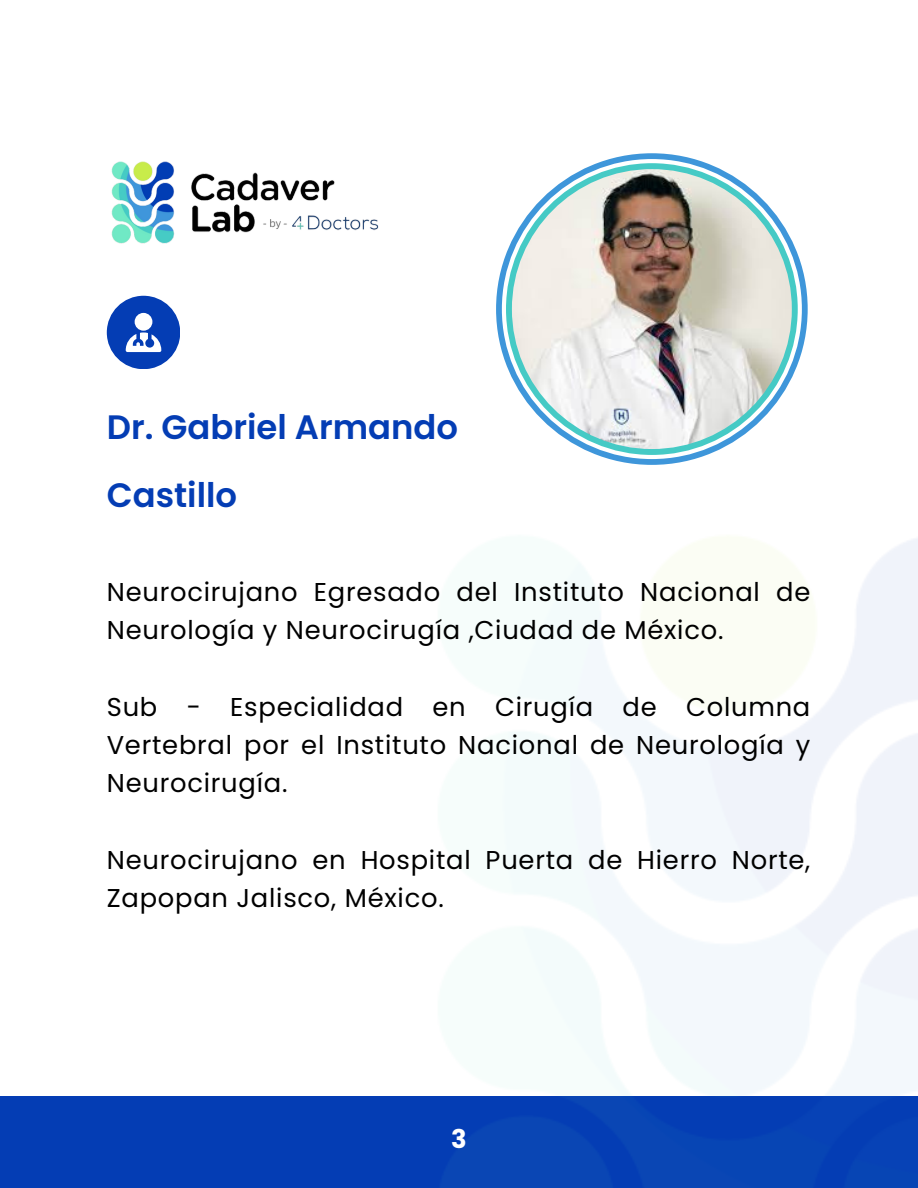
<style>
.page{position:relative;width:918px;height:1188px;background:#fff}
.page>*{position:absolute;margin:0;border:0;box-sizing:border-box;transform-origin:0 0}
.t1{font:600 33.9px/67.5px "Poppins";color:#043db4}
.t2{font:25.8px/38.2px "Poppins";letter-spacing:.03em;color:#000}
.t3{font:700 25.8px "Poppins";color:#fff}
</style>
<div class="page">
<svg style="left:496px;top:153px;width:312px;height:312px;background:#4a9cdc"></svg>
<svg style="left:502px;top:159px;width:300px;height:300px"></svg>
<div style="left:506px;top:163px;width:292px;height:292px;background:#45cac5;border-radius:50%"></div>
<img style="left:512px;top:169px;width:280px;height:280px;border-radius:50%">
<div style="left:0;top:1096px;width:918px;height:92px;background:#043db4"></div>
<img style="left:111px;top:161px;width:268px;height:83px">
<svg style="left:107px;top:296px;width:73px;height:73px"></svg>
<h1 class="t1" style="left:107px;top:394px;width:353px">Dr. Gabriel Armando<br>Castillo</h1>
<p class="t2" style="left:107px;top:573px;width:705px">Neurocirujano Egresado del Instituto Nacional de<br>Neurología y Neurocirugía ,Ciudad de México.</p>
<p class="t2" style="left:107px;top:687px;width:705px;text-align:justify">Sub - Especialidad en Cirugía de Columna Vertebral por el Instituto Nacional de Neurología y Neurocirugía.</p>
<p class="t2" style="left:107px;top:840px;width:705px">Neurocirujano en Hospital Puerta de Hierro Norte,<br>Zapopan Jalisco, México.</p>
<p class="t3" style="left:451px;top:1121px;width:17px">3</p>
</div>
